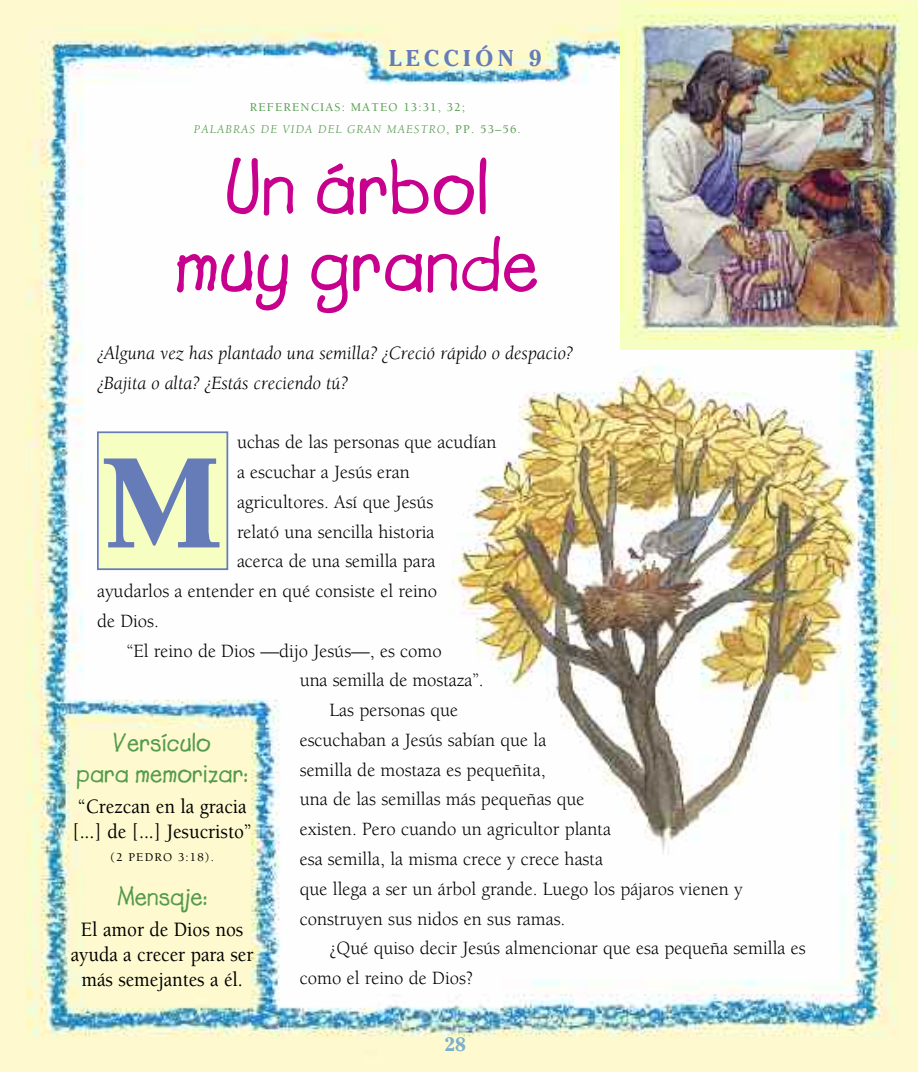
<style>
.page{position:relative;width:918px;height:1072px;background:#fff}
.page>*{position:absolute;margin:0;border:0;box-sizing:border-box;transform-origin:0 0}
.t1{font:900 140px "Berkeley";color:#657cb8}
.t2{font:700 78.75px/77px "Lemonade";color:#c7008d;text-align:center}
.t3{font:700 26.25px/31.5px "Lemonade";color:#549b4d;text-align:center}
.t4{font:700 22.75px "Cheltenham";letter-spacing:.2em;color:#657cb8}
.t5{font:500 21px/25.2px "Berkeley";color:#000;scale:.91 1}
.t6{font:19.25px "Berkeley";color:#000}
.t7{font:italic 19.25px/29.8px "Berkeley";color:#000}
.t8{font:700 19.25px "Cheltenham";color:#7caece}
.t9{font:500 12.25px/22.8px "Berkeley";letter-spacing:.095em;color:#549b4d;text-align:center}
.t10{font:500 12.25px "Berkeley";letter-spacing:.095em;color:#000}
.s1{font-weight:400;font-style:italic}
</style>
<div class="page">
<img style="left:0;top:0;width:918px;height:1071px">
<img style="left:620px;top:2px;width:298px;height:347px">
<img style="left:450px;top:365px;width:407px;height:502px">
<div style="left:99px;top:433px;width:127px;height:135px;background:#f6ffc1"></div>
<div style="left:97px;top:431px;width:131px;height:139px;border:2px solid #657cb8"></div>
<p class="t4" style="left:389px;top:50px;width:154px">LECCIÓN 9</p>
<p class="t9" style="left:194px;top:96px;width:328px">REFERENCIAS: MATEO 13:31, 32;<br><span class="s1">PALABRAS DE VIDA DEL GRAN MAESTRO</span>, PP. 53–56.</p>
<h2 class="t2" style="left:175px;top:147px;width:366px">Un árbol muy grande</h2>
<p class="t7" style="left:97px;top:340px;width:477px">¿Alguna vez has plantado una semilla? ¿Creció rápido o despacio? ¿Bajita o alta? ¿Estás creciendo tú?</p>
<p class="t6" style="left:237px;top:434px;width:261px">uchas de las personas que acudían</p>
<p class="t6" style="left:237px;top:464px;width:174px">a escuchar a Jesús eran</p>
<p class="t6" style="left:237px;top:494px;width:198px">agricultores. Así que Jesús</p>
<p class="t6" style="left:237px;top:524px;width:199px">relató una sencilla historia</p>
<p class="t6" style="left:237px;top:553px;width:200px">acerca de una semilla para</p>
<p class="t6" style="left:97px;top:583px;width:342px">ayudarlos a entender en qué consiste el reino</p>
<p class="t6" style="left:97px;top:613px;width:64px">de Dios.</p>
<p class="t6" style="left:127px;top:643px;width:316px">“El reino de Dios —dijo Jesús—, es como</p>
<p class="t6" style="left:300px;top:672px;width:185px">una semilla de mostaza”.</p>
<p class="t6" style="left:329px;top:702px;width:130px">Las personas que</p>
<p class="t6" style="left:300px;top:732px;width:248px">escuchaban a Jesús sabían que la</p>
<p class="t6" style="left:300px;top:762px;width:247px">semilla de mostaza es pequeñita,</p>
<p class="t6" style="left:300px;top:792px;width:286px">una de las semillas más pequeñas que</p>
<p class="t6" style="left:300px;top:821px;width:313px">existen. Pero cuando un agricultor planta</p>
<p class="t6" style="left:300px;top:851px;width:305px">esa semilla, la misma crece y crece hasta</p>
<p class="t6" style="left:300px;top:881px;width:444px">que llega a ser un árbol grande. Luego los pájaros vienen y</p>
<p class="t6" style="left:300px;top:911px;width:267px">construyen sus nidos en sus ramas.</p>
<p class="t6" style="left:330px;top:940px;width:477px">¿Qué quiso decir Jesús almencionar que esa pequeña semilla es</p>
<p class="t6" style="left:300px;top:970px;width:175px">como el reino de Dios?</p>
<h1 class="t1" style="left:103px;top:448px;width:121px">M</h1>
<h3 class="t3" style="left:76px;top:726px;width:173px">Versículo<br>para memorizar:</h3>
<p class="t5" style="left:72px;top:795px;width:199px">“Crezcan en la gracia [...] de [...] Jesucristo”</p>
<p class="t10" style="left:110px;top:852px;width:105px">(2 PEDRO 3:18).</p>
<h3 class="t3" style="left:117px;top:880px;width:92px">Mensaje:</h3>
<p class="t5" style="left:71px;top:918px;width:202px;text-align:center">El amor de Dios nos ayuda a crecer para ser más semejantes a él.</p>
<p class="t8" style="left:444px;top:1037px;width:23px">28</p>
</div>
